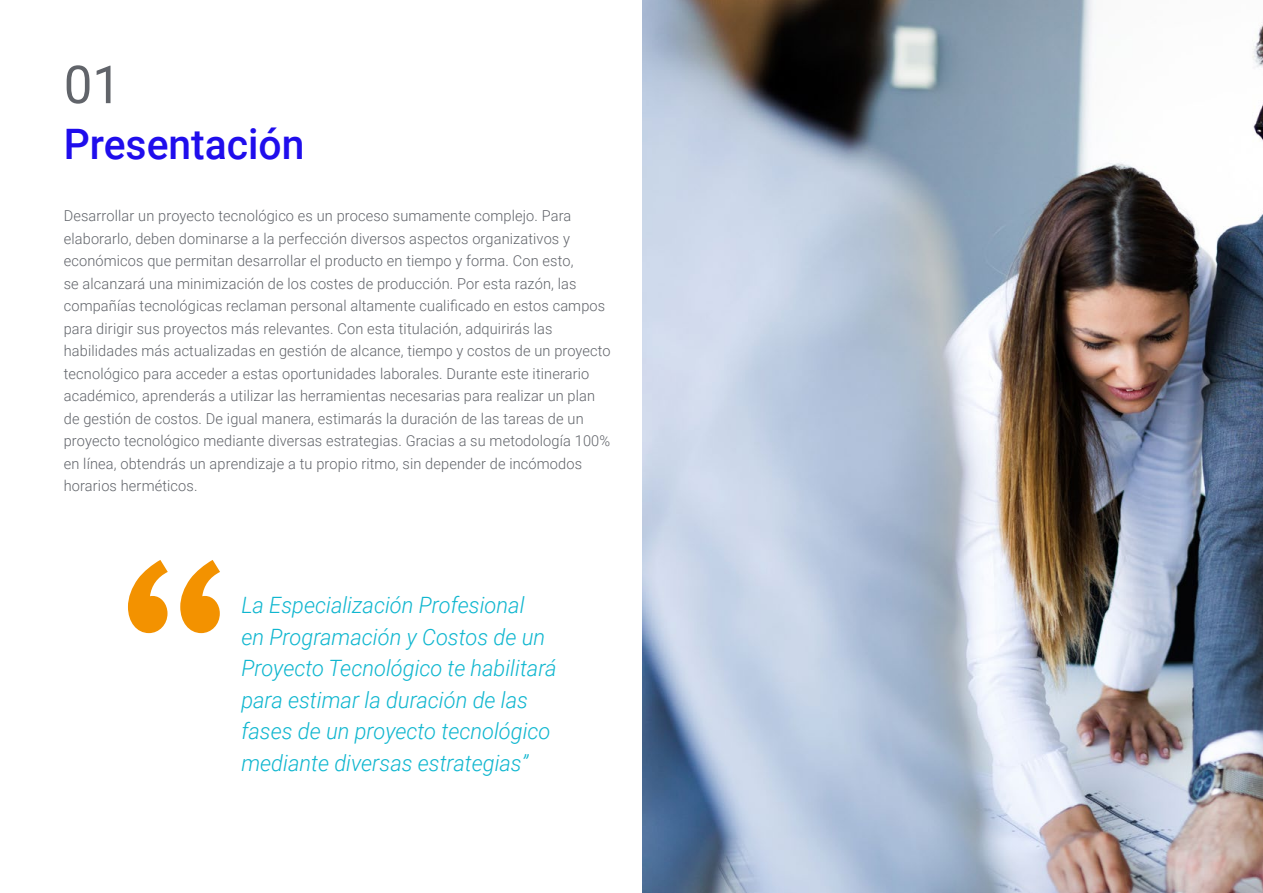
<style>
.page{position:relative;width:1263px;height:893px;background:#fff}
.page>*{position:absolute;margin:0;border:0;box-sizing:border-box;transform-origin:0 0}
.t1{font:52.5px "Roboto";color:#61646a}
.t2{font:500 42px "Roboto";color:#1f0dec}
.t3{font:italic 300 22.5px/31.5px "Roboto";color:#0fb6cf}
.t4{font:300 15px/22.5px "Roboto";letter-spacing:.01em;color:#61646a}
</style>
<div class="page">
<svg style="left:128px;top:560px;width:92px;height:73px"></svg>
<img style="left:642px;top:0;width:621px;height:893px">
<h1 class="t1" style="left:64px;top:48px;width:59px">01</h1>
<h2 class="t2" style="left:64px;top:115px;width:242px">Presentación</h2>
<p class="t4" style="left:64px;top:204px;width:548px">Desarrollar un proyecto tecnológico es un proceso sumamente complejo. Para elaborarlo, deben dominarse a la perfección diversos aspectos organizativos y económicos que permitan desarrollar el producto en tiempo y forma. Con esto,<br>se alcanzará una minimización de los costes de producción. Por esta razón, las compañías tecnológicas reclaman personal altamente cualificado en estos campos para dirigir sus proyectos más relevantes. Con esta titulación, adquirirás las habilidades más actualizadas en gestión de alcance, tiempo y costos de un proyecto tecnológico para acceder a estas oportunidades laborales. Durante este itinerario académico, aprenderás a utilizar las herramientas necesarias para realizar un plan de gestión de costos. De igual manera, estimarás la duración de las tareas de un proyecto tecnológico mediante diversas estrategias. Gracias a su metodología 100% en línea, obtendrás un aprendizaje a tu propio ritmo, sin depender de incómodos horarios herméticos.</p>
<h3 class="t3" style="left:241px;top:589px;width:317px">La Especialización Profesional<br>en Programación y Costos de un<br>Proyecto Tecnológico te habilitará para estimar la duración de las fases de un proyecto tecnológico mediante diversas estrategias”</h3>
</div>
